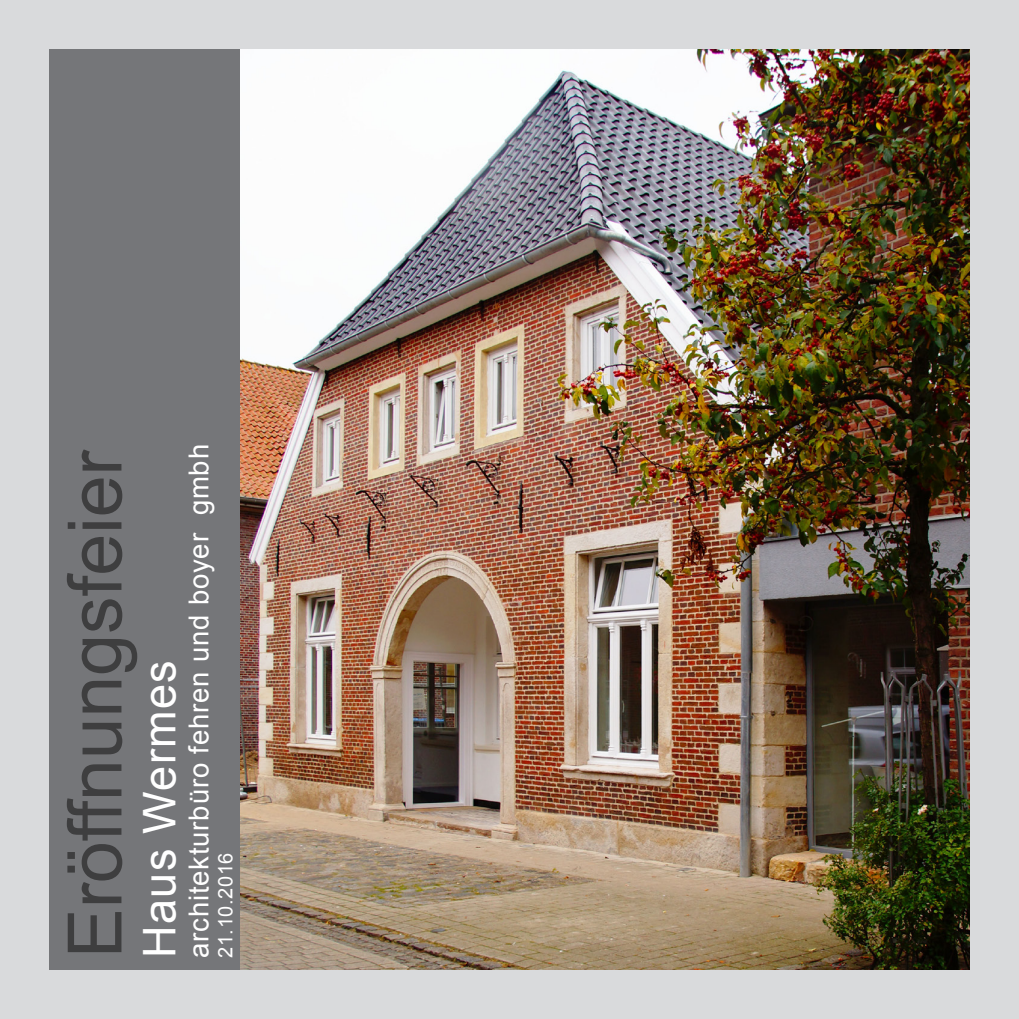
<style>
.page{position:relative;width:1019px;height:1019px;background:#fff}
.page>*{position:absolute;margin:0;border:0;box-sizing:border-box;transform-origin:0 0}
.t1{font:75px "Arial";color:#3e3e3f}
.t2{font:45px "Arial";letter-spacing:.03em;color:#fff}
.t3{font:27.5px "Arial";letter-spacing:.03em;color:#fff}
.t4{font:20px "Arial";letter-spacing:.03em;color:#fff}
</style>
<div class="page">
<div style="left:1px;top:1px;width:1017px;height:1017px;background:#d9dadc"></div>
<div style="left:49px;top:49px;width:920px;height:920px;background:#757679"></div>
<img style="left:240px;top:49px;width:729px;height:920px">
<p class="t1" style="left:46px;top:957px;width:510px;rotate:-90deg">Eröffnungsfeier</p>
<p class="t2" style="left:130px;top:957px;width:299px;rotate:-90deg">Haus Wermes</p>
<p class="t3" style="left:181px;top:957px;width:515px;rotate:-90deg">architekturbüro fehren und boyer gmbh</p>
<p class="t4" style="left:212px;top:957px;width:107px;rotate:-90deg">21.10.2016</p>
</div>
